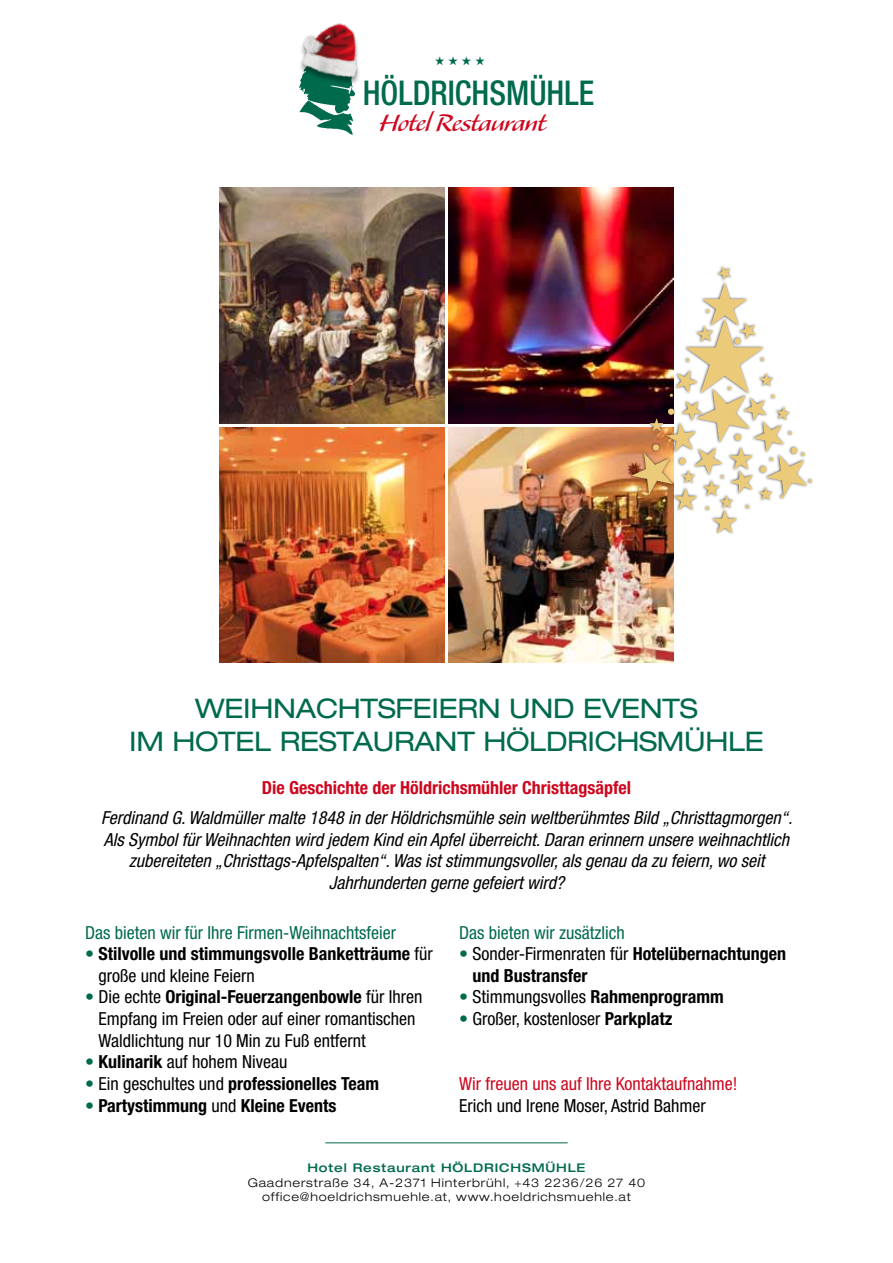
<style>
.page{position:relative;width:893px;height:1263px;background:#fff}
.page>*{position:absolute;margin:0;border:0;box-sizing:border-box;transform-origin:0 0}
.t1{font:500 condensed 34.2px "Helvetica Neue";color:#006a4d;scale:.94 1}
.t2{font:30.6px "Alexa";letter-spacing:-.03em;color:#cd071e}
.t3{font:expanded 27px/32.4px "Helvetica Neue";letter-spacing:-.01em;color:#006a4d;text-align:center}
.t4{font:italic condensed 18px/21.6px "Helvetica Neue";color:#000;text-align:center}
.t5{font:condensed 18px/21.6px "Helvetica Neue";color:#000}
.t6{font:700 condensed 18px/21.6px "Helvetica Neue";color:#000}
.t7{font:condensed 18px "Helvetica Neue";color:#006a4d}
.t8{font:700 condensed 18px "Helvetica Neue";color:#cd071e}
.t9{font:condensed 18px "Helvetica Neue";color:#cd071e}
.t10{font:12.3px "Zapf Dingbats ITC";color:#006a4d}
.t11{font:300 expanded 12px/14.4px "Helvetica Neue";letter-spacing:.07em;color:#000;text-align:center}
.t12{font:500 expanded 12px "Helvetica Neue";letter-spacing:.07em;color:#006a4d}
.s1{font-weight:400;color:#006a4d}
.s2{font-weight:400}
.s3{color:#006a4d}
.s4{font-weight:700}
</style>
<div class="page">
<img style="left:448px;top:427px;width:225px;height:236px">
<img style="left:448px;top:188px;width:225px;height:236px">
<img style="left:220px;top:188px;width:225px;height:236px">
<img style="left:220px;top:427px;width:225px;height:236px">
<img style="left:299px;top:86px;width:56px;height:49px">
<div style="left:298px;top:24px;width:63px;height:62px;background:#000;opacity:.38"></div>
<img style="left:298px;top:23px;width:63px;height:61px">
<img style="left:622px;top:254px;width:191px;height:282px">
<hr style="left:325px;top:1142px;width:243px;height:1px;background:#006a4d">
<p class="t10" style="left:435px;top:55px;width:52px">★ ★ ★ ★</p>
<h1 class="t1" style="left:363px;top:73px;width:248px">HÖLDRICHSMÜHLE</h1>
<h2 class="t2" style="left:379px;top:108px;width:169px">Hotel Restaurant</h2>
<h3 class="t3" style="left:129px;top:692px;width:636px">WEIHNACHTSFEIERN UND EVENTS<br>IM HOTEL RESTAURANT HÖLDRICHSMÜHLE</h3>
<p class="t8" style="left:262px;top:777px;width:371px">Die Geschichte der Höldrichsmühler Christtagsäpfel</p>
<p class="t4" style="left:101px;top:807px;width:692px">Ferdinand G. Waldmüller malte 1848 in der Höldrichsmühle sein weltberühmtes Bild „Christtagmorgen“.<br>Als Symbol für Weihnachten wird jedem Kind ein Apfel überreicht. Daran erinnern unsere weihnachtlich zubereiteten „Christtags-Apfelspalten“. Was ist stimmungsvoller, als genau da zu feiern, wo seit Jahrhunderten gerne gefeiert wird?</p>
<p class="t7" style="left:85px;top:922px;width:313px">Das bieten wir für Ihre Firmen-Weihnachtsfeier</p>
<p class="t6" style="left:98px;top:943px;width:336px;text-indent:-13px"><span class="s1">•</span> Stilvolle und stimmungsvolle Banketträume <span class="s2">für große und kleine Feiern</span></p>
<p class="t5" style="left:98px;top:986px;width:326px;text-indent:-13px"><span class="s3">•</span> Die echte <span class="s4">Original-Feuerzangenbowle</span> für Ihren<br>Empfang im Freien oder auf einer romantischen<br>Waldlichtung nur 10 Min zu Fuß entfernt</p>
<p class="t5" style="left:85px;top:1051px;width:204px"><span class="s3">•</span> <span class="s4">Kulinarik</span> auf hohem Niveau</p>
<p class="t6" style="left:85px;top:1072px;width:296px"><span class="s1">•</span> <span class="s2">Ein geschultes und</span> professionelles Team</p>
<p class="t6" style="left:85px;top:1094px;width:253px"><span class="s1">•</span> Partystimmung <span class="s2">und</span> Kleine Events</p>
<p class="t7" style="left:459px;top:922px;width:167px">Das bieten wir zusätzlich</p>
<p class="t6" style="left:473px;top:943px;width:315px;text-indent:-13px"><span class="s1">•</span> <span class="s2">Sonder-Firmenraten für</span> Hotelübernachtungen und Bustransfer</p>
<p class="t5" style="left:459px;top:986px;width:266px"><span class="s3">•</span> Stimmungsvolles <span class="s4">Rahmenprogramm</span></p>
<p class="t5" style="left:459px;top:1008px;width:215px"><span class="s3">•</span> Großer, kostenloser <span class="s4">Parkplatz</span></p>
<p class="t9" style="left:459px;top:1073px;width:280px">Wir freuen uns auf Ihre Kontaktaufnahme!</p>
<p class="t5" style="left:459px;top:1094px;width:248px">Erich und Irene Moser, Astrid Bahmer</p>
<p class="t12" style="left:307px;top:1161px;width:280px">Hotel Restaurant Höldrichsmühle</p>
<p class="t11" style="left:248px;top:1175px;width:399px">Gaadnerstraße 34, A-2371 Hinterbrühl, +43 2236/26 27 40 office@hoeldrichsmuehle.at, www.hoeldrichsmuehle.at</p>
</div>
